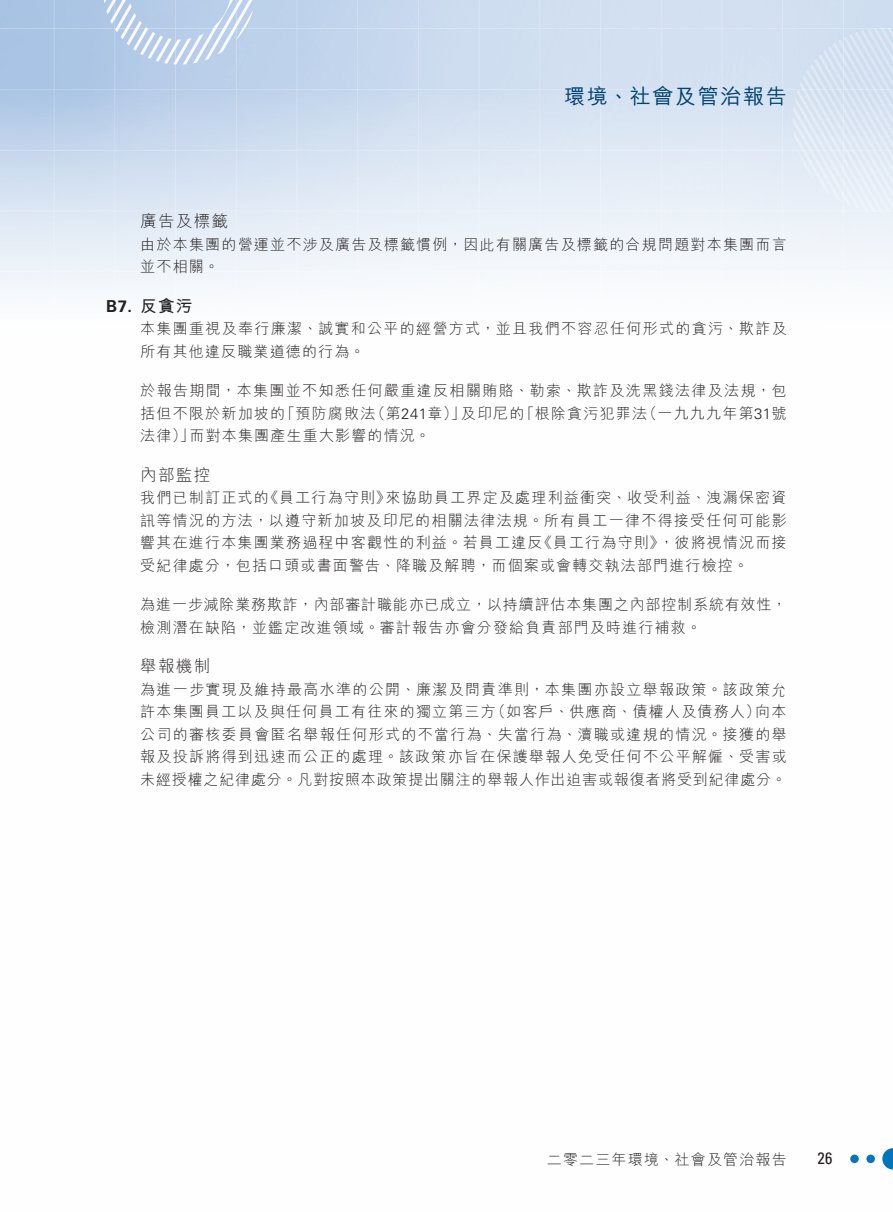
<style>
.page{position:relative;width:893px;height:1212px;background:#fff}
.page>*{position:absolute;margin:0;border:0;box-sizing:border-box;transform-origin:0 0}
.t1{font:500 21px "M Hei HK";letter-spacing:.08em;color:#004371}
.t2{font:300 16.5px "M Hei HK";letter-spacing:.08em;color:#231f20}
.t3{font:700 16.5px "M Hei HK";color:#231f20}
.t4{font:700 16.5px "Univers LT Std";color:#231f20}
.t5{font:condensed 16.5px "Univers LT Std";color:#231f20}
.t6{font:300 15px/22.5px "M Hei HK";letter-spacing:.08em;color:#231f20}
.t7{font:300 15px/22.5px "M Hei HK";letter-spacing:.055em;color:#231f20}
.s1{font-family:"Univers LT Std"}
</style>
<div class="page">
<img style="left:0;top:0;width:893px;height:1170px">
<svg style="left:882px;top:1148px;width:11px;height:21px"></svg>
<div style="left:866px;top:1154px;width:9px;height:9px;background:#0077bd;border-radius:50%"></div>
<svg style="left:850px;top:1154px;width:9px;height:9px"></svg>
<h1 class="t1" style="left:564px;top:81px;width:224px">環境、社會及管治報告</h1>
<p class="t4" style="left:106px;top:296px;width:27px">B7.</p>
<p class="t2" style="left:140px;top:213px;width:89px">廣告及標籤</p>
<p class="t6" style="left:140px;top:233px;width:648px">由於本集團的營運並不涉及廣告及標籤慣例，因此有關廣告及標籤的合規問題對本集團而言並不相關。</p>
<p class="t3" style="left:140px;top:294px;width:54px">反貪污</p>
<p class="t6" style="left:140px;top:317px;width:648px">本集團重視及奉行廉潔、誠實和公平的經營方式，並且我們不容忍任何形式的貪污、欺詐及所有其他違反職業道德的行為。</p>
<p class="t6" style="left:140px;top:379px;width:648px;text-align:right">於報告期間，本集團並不知悉任何嚴重違反相關賄賂、勒索、欺詐及洗黑錢法律及法規，包（一九九九年第<span class="s1">31</span>號</p>
<p class="t6" style="left:370px;top:402px;width:97px">（第<span class="s1">241</span>章）」</p>
<p class="t6" style="left:190px;top:402px;width:242px;text-indent:-49px">括但不限於新加坡的<br>而對本集團產生重大影響的情況。</p>
<p class="t6" style="left:280px;top:402px;width:97px">「預防腐敗法</p>
<p class="t6" style="left:519px;top:402px;width:129px">「根除貪污犯罪法</p>
<p class="t6" style="left:461px;top:402px;width:65px">及印尼的</p>
<p class="t6" style="left:140px;top:424px;width:56px">法律）」</p>
<p class="t2" style="left:140px;top:466px;width:71px">內部監控</p>
<p class="t6" style="left:385px;top:486px;width:402px">來協助員工界定及處理利益衝突、收受利益、洩漏保密資</p>
<p class="t6" style="left:264px;top:486px;width:128px">《員工行為守則》</p>
<p class="t6" style="left:140px;top:486px;width:130px">我們已制訂正式的</p>
<p class="t6" style="left:140px;top:509px;width:648px">訊等情況的方法，以遵守新加坡及印尼的相關法律法規。所有員工一律不得接受任何可能影</p>
<p class="t6" style="left:659px;top:531px;width:129px">，彼將視情況而接</p>
<p class="t6" style="left:140px;top:531px;width:610px">響其在進行本集團業務過程中客觀性的利益。若員工違反<br>受紀律處分，包括口頭或書面警告、降職及解聘，而個案或會轉交執法部門進行檢控。</p>
<p class="t7" style="left:140px;top:593px;width:648px">為進一步減除業務欺詐，內部審計職能亦已成立，以持續評估本集團之內部控制系統有效性，檢測潛在缺陷，並鑑定改進領域。審計報告亦會分發給負責部門及時進行補救。</p>
<p class="t2" style="left:140px;top:658px;width:71px">舉報機制</p>
<p class="t6" style="left:140px;top:678px;width:648px;text-align:right">為進一步實現及維持最高水準的公開、廉潔及問責準則，本集團亦設立舉報政策。該政策允向本</p>
<p class="t6" style="left:537px;top:531px;width:128px">《員工行為守則》</p>
<p class="t6" style="left:491px;top:700px;width:271px">（如客戶、供應商、債權人及債務人）</p>
<p class="t6" style="left:140px;top:700px;width:648px">許本集團員工以及與任何員工有往來的獨立第三方<br>公司的審核委員會匿名舉報任何形式的不當行為、失當行為、瀆職或違規的情況。接獲的舉報及投訴將得到迅速而公正的處理。該政策亦旨在保護舉報人免受任何不公平解僱、受害或未經授權之紀律處分。凡對按照本政策提出關注的舉報人作出迫害或報復者將受到紀律處分。</p>
<p class="t6" style="left:547px;top:1147px;width:241px">二零二三年環境、社會及管治報告</p>
<p class="t5" style="left:817px;top:1148px;width:17px">26</p>
</div>
